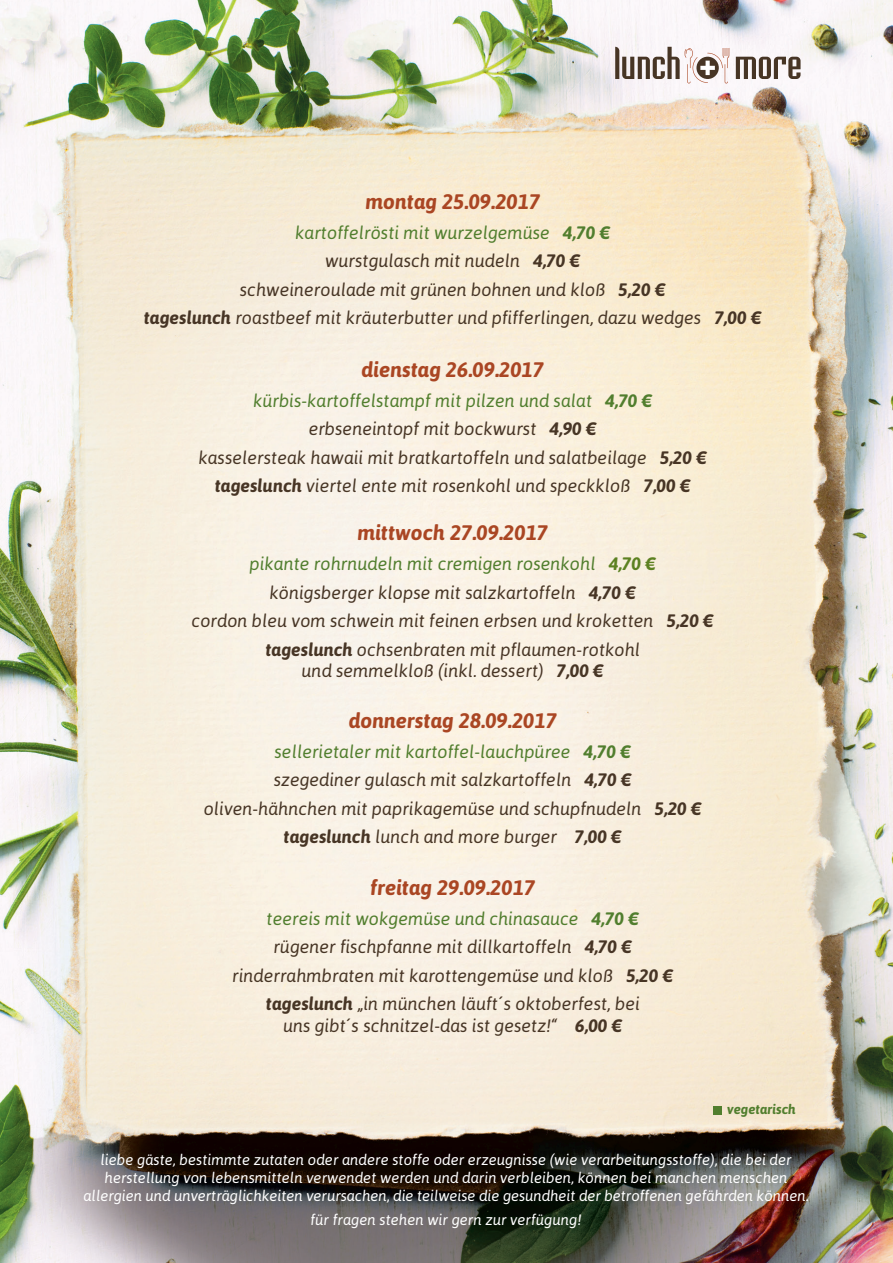
<style>
.page{position:relative;width:893px;height:1263px;background:#fff}
.page>*{position:absolute;margin:0;border:0;box-sizing:border-box;transform-origin:0 0}
.t1{font:italic 700 21px "Asap";color:#aa4623}
.t2{font:italic 18px/21.6px "Asap";color:#473525;text-align:center}
.t3{font:italic 18px "Asap";color:#517e2e}
.t4{font:italic 15px "Asap";color:#fff}
.t5{font:italic 700 13.5px "Asap";color:#517e2e}
.s1{font-weight:700}
.s2{font-weight:700;color:#5c8121}
</style>
<div class="page">
<img style="left:0;top:0;width:893px;height:1263px">
<svg style="left:736px;top:57px;width:64px;height:22px"></svg>
<svg style="left:615px;top:47px;width:114px;height:36px"></svg>
<div style="left:713px;top:1106px;width:9px;height:9px;background:#517e2e"></div>
<p class="t1" style="left:365px;top:189px;width:176px">montag 25.09.2017</p>
<p class="t3" style="left:295px;top:222px;width:317px">kartoffelrösti mit wurzelgemüse <span class="s1">4,70 €</span></p>
<p class="t2" style="left:325px;top:250px;width:257px">wurstgulasch mit nudeln <span class="s1">4,70 €</span></p>
<p class="t2" style="left:240px;top:278px;width:427px">schweineroulade mit grünen bohnen und kloß <span class="s1">5,20 €</span></p>
<p class="t2" style="left:144px;top:307px;width:620px"><span class="s1">tageslunch</span> roastbeef mit kräuterbutter und pfifferlingen, dazu wedges <span class="s1">7,00 €</span></p>
<p class="t1" style="left:362px;top:357px;width:184px">dienstag 26.09.2017</p>
<p class="t3" style="left:253px;top:390px;width:401px">kürbis-kartoffelstampf mit pilzen und salat <span class="s1">4,70 €</span></p>
<p class="t2" style="left:309px;top:418px;width:290px">erbseneintopf mit bockwurst <span class="s1">4,90 €</span></p>
<p class="t2" style="left:198px;top:446px;width:510px">kasselersteak hawaii mit bratkartoffeln und salatbeilage <span class="s1">5,20 €</span></p>
<p class="t2" style="left:215px;top:475px;width:478px"><span class="s1">tageslunch</span> viertel ente mit rosenkohl und speckkloß <span class="s1">7,00 €</span></p>
<p class="t1" style="left:358px;top:521px;width:192px">mittwoch 27.09.2017</p>
<p class="t3" style="left:249px;top:553px;width:408px">pikante rohrnudeln mit cremigen rosenkohl <span class="s2">4,70 €</span></p>
<p class="t2" style="left:269px;top:581px;width:368px">königsberger klopse mit salzkartoffeln <span class="s1">4,70 €</span></p>
<p class="t2" style="left:192px;top:610px;width:524px">cordon bleu vom schwein mit feinen erbsen und kroketten <span class="s1">5,20 €</span></p>
<p class="t2" style="left:265px;top:638px;width:376px"><span class="s1">tageslunch</span> ochsenbraten mit pflaumen-rotkohl und semmelkloß (inkl. dessert) <span class="s1">7,00 €</span></p>
<p class="t1" style="left:349px;top:708px;width:210px">donnerstag 28.09.2017</p>
<p class="t3" style="left:275px;top:741px;width:358px">sellerietaler mit kartoffel-lauchpüree <span class="s1">4,70 €</span></p>
<p class="t2" style="left:274px;top:769px;width:360px">szegediner gulasch mit salzkartoffeln <span class="s1">4,70 €</span></p>
<p class="t2" style="left:204px;top:797px;width:500px">oliven-hähnchen mit paprikagemüse und schupfnudeln <span class="s1">5,20 €</span></p>
<p class="t2" style="left:284px;top:826px;width:340px"><span class="s1">tageslunch</span> lunch and more burger <span class="s1">7,00 €</span></p>
<p class="t1" style="left:370px;top:875px;width:166px">freitag 29.09.2017</p>
<p class="t3" style="left:267px;top:908px;width:374px">teereis mit wokgemüse und chinasauce <span class="s1">4,70 €</span></p>
<p class="t2" style="left:273px;top:936px;width:360px">rügener fischpfanne mit dillkartoffeln <span class="s1">4,70 €</span></p>
<p class="t2" style="left:232px;top:964px;width:443px">rinderrahmbraten mit karottengemüse und kloß <span class="s1">5,20 €</span></p>
<p class="t2" style="left:266px;top:993px;width:375px"><span class="s1">tageslunch</span> „in münchen läuft´s oktoberfest, bei uns gibt´s schnitzel-das ist gesetz!“ <span class="s1">6,00 €</span></p>
<p class="t5" style="left:727px;top:1101px;width:70px">vegetarisch</p>
<p class="t4" style="left:100px;top:1151px;width:693px">liebe gäste, bestimmte zutaten oder andere stoffe oder erzeugnisse (wie verarbeitungsstoffe), die bei der</p>
<p class="t4" style="left:105px;top:1169px;width:685px">herstellung von lebensmitteln verwendet werden und darin verbleiben, können bei manchen menschen</p>
<p class="t4" style="left:84px;top:1187px;width:727px">allergien und unverträglichkeiten verursachen, die teilweise die gesundheit der betroffenen gefährden können.</p>
<p class="t4" style="left:310px;top:1211px;width:273px">für fragen stehen wir gern zur verfügung!</p>
</div>
